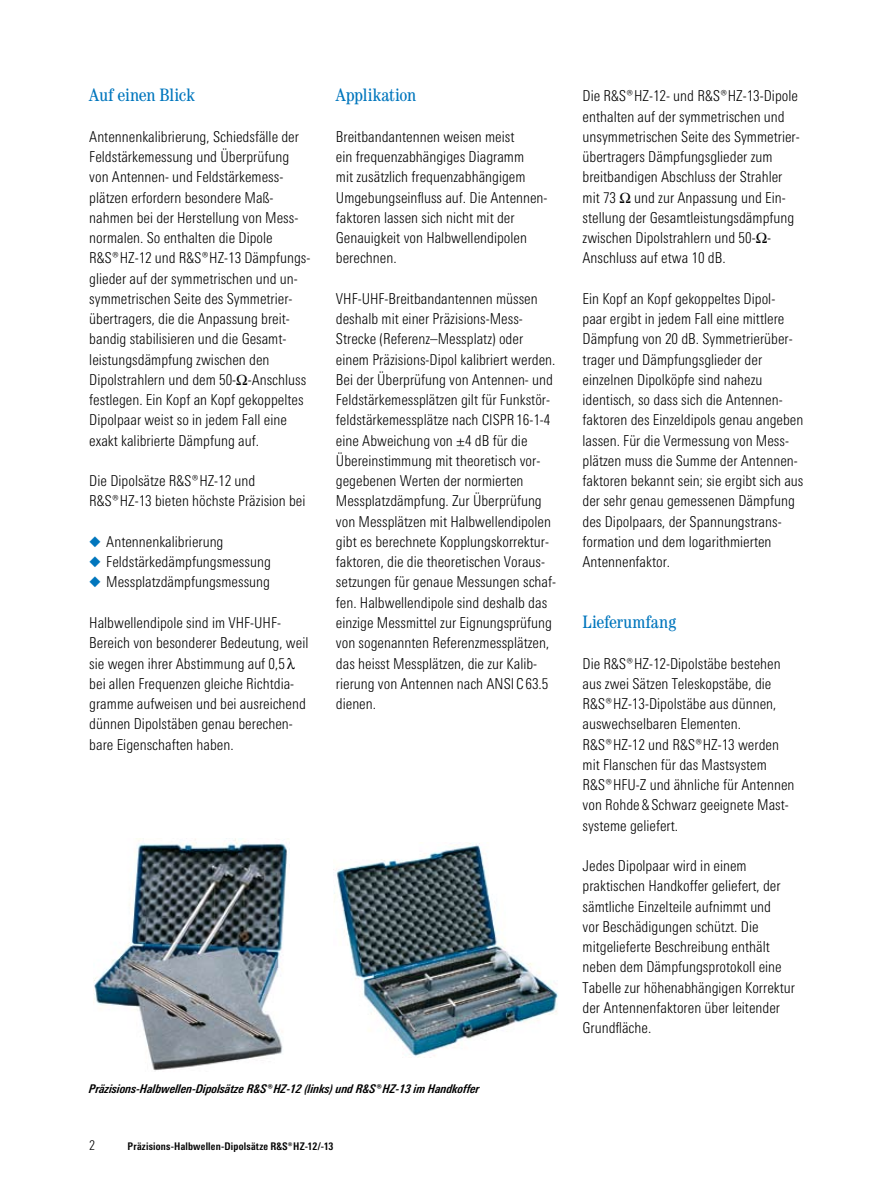
<style>
.page{position:relative;width:893px;height:1191px;background:#fff}
.page>*{position:absolute;margin:0;border:0;box-sizing:border-box;transform-origin:0 0}
.t1{font:condensed 18px "Century";color:#0076bd}
.t2{font:300 15px/20.2px "RS Univers Cond";color:#000}
.t3{font:italic 700 12px "RS Univers Cond";color:#000}
.t4{font:700 10.5px "RS Univers Cond";letter-spacing:.02em;color:#000}
.s1{color:#0076bd}
</style>
<div class="page">
<img style="left:334px;top:843px;width:224px;height:215px">
<img style="left:94px;top:838px;width:194px;height:233px">
<p class="t1" style="left:89px;top:84px;width:107px">Auf einen Blick</p>
<p class="t2" style="left:89px;top:126px;width:222px">Antennenkalibrierung, Schiedsfälle der Feldstärkemessung und Überprüfung von Antennen- und Feldstärkemess&shy;plätzen erfordern besondere Maß&shy;nahmen bei der Herstellung von Mess&shy;normalen. So enthalten die Dipole ¸HZ‑12 und ¸HZ-13 Dämpfungs&shy;glieder auf der symmetrischen und un&shy;symmetrischen Seite des Symmetrier&shy;übertragers, die die Anpassung breit&shy;bandig stabilisieren und die Gesamt&shy;leistungsdämpfung zwischen den Dipolstrahlern und dem 50- -Anschluss festlegen. Ein Kopf an Kopf gekoppeltes Dipolpaar weist so in jedem Fall eine exakt kalibrierte Dämpfung auf.</p>
<p class="t2" style="left:89px;top:471px;width:218px">Die Dipolsätze ¸HZ-12 und ¸HZ‑13 bieten höchste Präzision bei</p>
<p class="t2" style="left:89px;top:531px;width:136px"><span class="s1">◆</span> Antennenkalibrierung</p>
<p class="t2" style="left:89px;top:552px;width:183px"><span class="s1">◆</span> Feldstärkedämpfungsmessung</p>
<p class="t2" style="left:89px;top:572px;width:182px"><span class="s1">◆</span> Messplatzdämpfungsmessung</p>
<p class="t2" style="left:89px;top:612px;width:221px">Halbwellendipole sind im VHF-UHF-Bereich von besonderer Bedeutung, weil sie wegen ihrer Abstimmung auf 0,5● bei allen Frequenzen gleiche Richtdia&shy;gramme aufweisen und bei ausreichend dünnen Dipolstäben genau berechen&shy;bare Eigenschaften haben.</p>
<p class="t1" style="left:336px;top:84px;width:82px">Applikation</p>
<p class="t2" style="left:336px;top:126px;width:212px">Breitbandantennen weisen meist<br>ein frequenzabhängiges Diagramm<br>mit zusätzlich frequenzabhängigem<br>Umgebungs-einfluss auf. Die Antennen&shy;faktoren lassen sich nicht mit der<br>Genauig-keit von Halbwellendipolen berechnen.</p>
<p class="t2" style="left:336px;top:288px;width:222px">VHF-UHF-Breitbandantennen müssen deshalb mit einer Präzisions-Mess-Strecke (Referenz–Messplatz) oder einem Präzisions-Dipol kalibriert werden.<br>Bei der Überprüfung von Antennen- und Feldstärkemessplätzen gilt für Funkstör&shy;feldstärkemessplätze nach CISPR16‑1‑4 eine Abweichung von ±4 dB für die Übereinstimmung mit theoretisch vor&shy;gegebenen Werten der normierten Messplatz-dämpfung. Zur Überprüfung von Messplätzen mit Halbwellendipolen gibt es berechnete Kopplungskorrektur&shy;faktoren, die die theoretischen Voraus&shy;setzungen für genaue Messungen schaf&shy;fen. Halbwellendipole sind deshalb das einzige Messmittel zur Eignungsprüfung von sogenannten Referenzmessplätzen, das heisst Messplätzen, die zur Kalib&shy;rierung von Antennen nach ANSIC63.5 dienen.</p>
<p class="t3" style="left:89px;top:1081px;width:392px">Präzisions-Halbwellen-Dipolsätze ¸HZ-12 (links) und ¸HZ-13 im Handkoffer</p>
<p class="t4" style="left:128px;top:1139px;width:207px">Präzisions-Halbwellen-Dipolsätze ¸HZ-12/-13</p>
<p class="t2" style="left:583px;top:86px;width:218px">Die ¸HZ-12- und ¸HZ-13-Dipole enthalten auf der symmetrischen und unsymmetrischen Seite des Symmetrier&shy;übertragers Dämpfungsglieder zum breitbandigen Abschluss der Strahler mit 73 und zur Anpassung und Ein&shy;stellung der Gesamtleistungsdämpfung zwischen Dipolstrahlern und 50- - Anschluss auf etwa 10 dB.</p>
<p class="t2" style="left:583px;top:288px;width:222px">Ein Kopf an Kopf gekoppeltes Dipol-<br>paar ergibt in jedem Fall eine mittlere Dämpfung- von 20 dB. Symmetrierüber&shy;trager und Dämpfungsglieder der einzelnen Dipolköpfe sind nahezu identisch, so dass sich die Antennen&shy;faktoren des Einzeldipols genau angeben lassen. Für die Vermessung von Mess&shy;plätzen muss die Summe der Antennen&shy;faktoren bekannt sein; sie ergibt sich aus der sehr genau gemessenen Dämpfung des Dipolpaars, der Spannungstrans&shy;formation- und dem logarithmierten Antennenfaktor.</p>
<p class="t1" style="left:583px;top:611px;width:95px">Lieferumfang</p>
<p class="t2" style="left:583px;top:653px;width:209px">Die ¸HZ-12-Dipolstäbe bestehen&shy;aus zwei Sätzen Teleskop-stäbe, die ¸HZ-13-Dipolstäbe aus dünnen, auswechsel-baren Elementen. ¸HZ‑12 und ¸HZ-13 werden mit Flanschen für das Mastsystem ¸HFU‑Z und ähnliche für Antennen&shy;von Rohde&amp;Schwarz geeignete Mast&shy;systeme geliefert.</p>
<p class="t2" style="left:583px;top:855px;width:214px">Jedes Dipolpaar wird in einem praktischen Handkoffer geliefert, der sämtliche Einzelteile aufnimmt und<br>vor Beschädigungen schützt. Die mitgelieferte Beschreibung enthält neben dem Dämpfungsprotokoll eine Tabelle zur höhenabhängigen Korrektur der Antennenfaktoren über leitender Grundfläche.</p>
</div>
